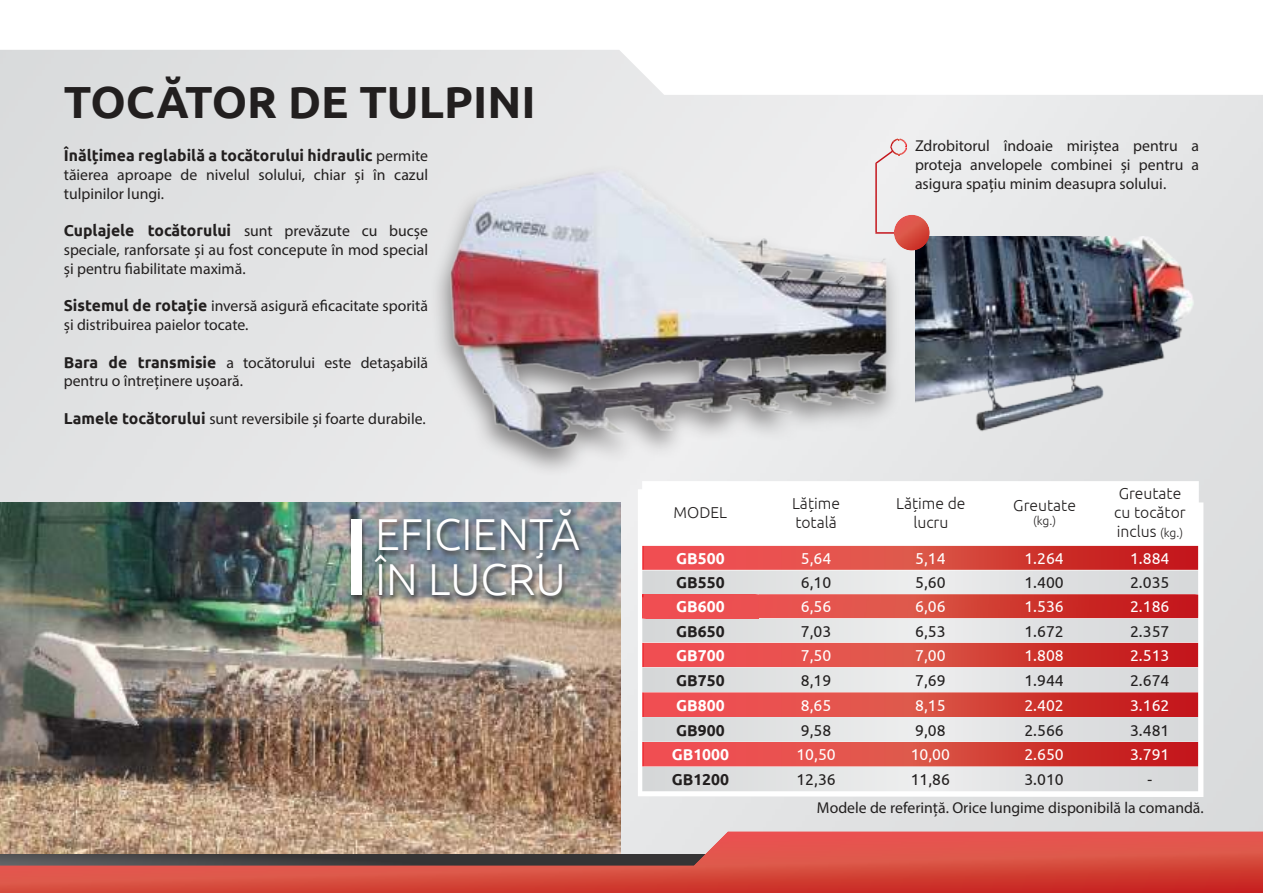
<style>
.page{position:relative;width:1263px;height:893px;background:#fff}
.page>*{position:absolute;margin:0;border:0;box-sizing:border-box;transform-origin:0 0}
.t1{font:700 45px "Ubuntu";color:#221f1f}
.t2{font:300 44.7px/44.7px "Ubuntu";color:#fff}
.t3{font:15.75px/18.8px "Myriad Pro";color:#221f1f}
.t4{font:700 15.75px "Ubuntu";color:#221f1f}
.t5{font:15.75px "Ubuntu";color:#fff}
.t6{font:15.75px "Ubuntu";color:#221f1f}
.t7{font:300 15.75px/18.9px "Ubuntu";color:#221f1f}
.t8{font:700 15.75px "Ubuntu";color:#fff}
.t9{font:300 12px "Ubuntu";color:#221f1f}
.s1{font-family:"Myriad Pro";font-weight:400}
.s2{font-family:"Ubuntu";font-weight:700}
.s3{font-size:12px}
</style>
<div class="page">
<img style="left:0;top:95px;width:1263px;height:736px">
<div style="left:0;top:50px;width:664px;height:45px;background:#e0e2e3"></div>
<img style="left:0;top:502px;width:621px;height:329px">
<svg style="left:638px;top:489px;width:565px;height:308px"></svg>
<svg style="left:642px;top:481px;width:557px;height:62px"></svg>
<img style="left:642px;top:546px;width:556px;height:24px">
<img style="left:642px;top:570px;width:556px;height:221px">
<img style="left:642px;top:594px;width:556px;height:24px">
<img style="left:915px;top:237px;width:283px;height:199px">
<img style="left:0;top:831px;width:1263px;height:62px">
<div style="left:348px;top:509px;width:238px;height:94px;background:#221f1f;opacity:.75"></div>
<div style="left:351px;top:519px;width:11px;height:76px;background:#fff"></div>
<svg style="left:890px;top:138px;width:17px;height:18px"></svg>
<img style="left:876px;top:151px;width:16px;height:13px">
<img style="left:902px;top:215px;width:28px;height:36px">
<div style="left:430px;top:164px;width:472px;height:313px;background:#221f1f;opacity:.52"></div>
<img style="left:450px;top:167px;width:437px;height:283px">
<h1 class="t1" style="left:64px;top:75px;width:473px">TOCĂTOR DE TULPINI</h1>
<p class="t4" style="left:64px;top:146px;width:366px">Înălțimea reglabilă a tocătorului hidraulic <span class="s1">permite</span></p>
<p class="t3" style="left:64px;top:167px;width:366px">tăierea aproape de nivelul solului, chiar și în cazul tulpinilor lungi.</p>
<p class="t4" style="left:64px;top:221px;width:366px">Cuplajele tocătorului <span class="s1">sunt prevăzute cu bucșe</span></p>
<p class="t3" style="left:64px;top:242px;width:366px">speciale, ranforsate și au fost concepute în mod special și pentru fiabilitate maximă.</p>
<p class="t3" style="left:64px;top:298px;width:366px"><span class="s2">Sistemul de rotație</span> inversă asigură eficacitate sporită și distribuirea paielor tocate.</p>
<p class="t3" style="left:64px;top:354px;width:366px"><span class="s2">Bara de transmisie</span> a tocătorului este detașabilă pentru o întreținere ușoară.</p>
<p class="t3" style="left:64px;top:411px;width:363px"><span class="s2">Lamele tocătorului</span> sunt reversibile și foarte durabile.</p>
<h2 class="t2" style="left:375px;top:511px;width:206px">EFICIENȚĂ<br>ÎN LUCRU</h2>
<p class="t3" style="left:915px;top:138px;width:286px;text-align:justify">Zdrobitorul îndoaie miriștea pentru a proteja anvelopele combinei și pentru a asigura spațiu minim deasupra solului.</p>
<p class="t7" style="left:673px;top:503px;width:55px">MODEL</p>
<p class="t7" style="left:792px;top:493px;width:49px">Lățime totală</p>
<p class="t7" style="left:896px;top:493px;width:71px;text-align:center">Lățime de lucru</p>
<p class="t7" style="left:1013px;top:496px;width:64px">Greutate</p>
<p class="t9" style="left:1033px;top:516px;width:24px">(kg.)</p>
<p class="t7" style="left:1114px;top:484px;width:73px">Greutate cu tocător inclus <span class="s3">(kg.)</span></p>
<p class="t8" style="left:676px;top:549px;width:50px">GB500</p>
<p class="t5" style="left:801px;top:552px;width:32px">5,64</p>
<p class="t5" style="left:915px;top:552px;width:32px">5,14</p>
<p class="t5" style="left:1024px;top:552px;width:41px">1.264</p>
<p class="t5" style="left:1130px;top:552px;width:41px">1.884</p>
<p class="t4" style="left:676px;top:573px;width:50px">GB550</p>
<p class="t6" style="left:801px;top:576px;width:32px">6,10</p>
<p class="t6" style="left:915px;top:576px;width:32px">5,60</p>
<p class="t6" style="left:1024px;top:576px;width:41px">1.400</p>
<p class="t6" style="left:1130px;top:576px;width:41px">2.035</p>
<p class="t8" style="left:676px;top:597px;width:50px">GB600</p>
<p class="t5" style="left:801px;top:600px;width:32px">6,56</p>
<p class="t5" style="left:915px;top:600px;width:32px">6,06</p>
<p class="t5" style="left:1024px;top:600px;width:41px">1.536</p>
<p class="t5" style="left:1130px;top:600px;width:41px">2.186</p>
<p class="t4" style="left:676px;top:621px;width:50px">GB650</p>
<p class="t6" style="left:801px;top:625px;width:32px">7,03</p>
<p class="t6" style="left:915px;top:625px;width:32px">6,53</p>
<p class="t6" style="left:1024px;top:625px;width:41px">1.672</p>
<p class="t6" style="left:1130px;top:625px;width:41px">2.357</p>
<p class="t8" style="left:676px;top:646px;width:50px">GB700</p>
<p class="t5" style="left:801px;top:649px;width:32px">7,50</p>
<p class="t5" style="left:915px;top:649px;width:32px">7,00</p>
<p class="t5" style="left:1024px;top:649px;width:41px">1.808</p>
<p class="t5" style="left:1130px;top:649px;width:41px">2.513</p>
<p class="t4" style="left:676px;top:671px;width:50px">GB750</p>
<p class="t6" style="left:801px;top:674px;width:32px">8,19</p>
<p class="t6" style="left:915px;top:674px;width:32px">7,69</p>
<p class="t6" style="left:1024px;top:674px;width:41px">1.944</p>
<p class="t6" style="left:1130px;top:674px;width:41px">2.674</p>
<p class="t8" style="left:676px;top:696px;width:50px">GB800</p>
<p class="t5" style="left:801px;top:699px;width:32px">8,65</p>
<p class="t5" style="left:915px;top:699px;width:32px">8,15</p>
<p class="t5" style="left:1024px;top:699px;width:41px">2.402</p>
<p class="t5" style="left:1130px;top:699px;width:41px">3.162</p>
<p class="t4" style="left:676px;top:720px;width:50px">GB900</p>
<p class="t6" style="left:801px;top:724px;width:32px">9,58</p>
<p class="t6" style="left:915px;top:724px;width:32px">9,08</p>
<p class="t6" style="left:1024px;top:724px;width:41px">2.566</p>
<p class="t6" style="left:1130px;top:724px;width:41px">3.481</p>
<p class="t8" style="left:672px;top:745px;width:59px">GB1000</p>
<p class="t5" style="left:796px;top:749px;width:41px">10,50</p>
<p class="t5" style="left:911px;top:749px;width:41px">10,00</p>
<p class="t5" style="left:1024px;top:749px;width:41px">2.650</p>
<p class="t5" style="left:1130px;top:749px;width:41px">3.791</p>
<p class="t4" style="left:672px;top:770px;width:59px">GB1200</p>
<p class="t6" style="left:796px;top:773px;width:41px">12,36</p>
<p class="t6" style="left:911px;top:773px;width:41px">11,86</p>
<p class="t6" style="left:1024px;top:773px;width:41px">3.010</p>
<p class="t6" style="left:1147px;top:773px;width:6px">-</p>
<p class="t3" style="left:817px;top:799px;width:388px">Modele de referință. Orice lungime disponibilă la comandă.</p>
</div>
